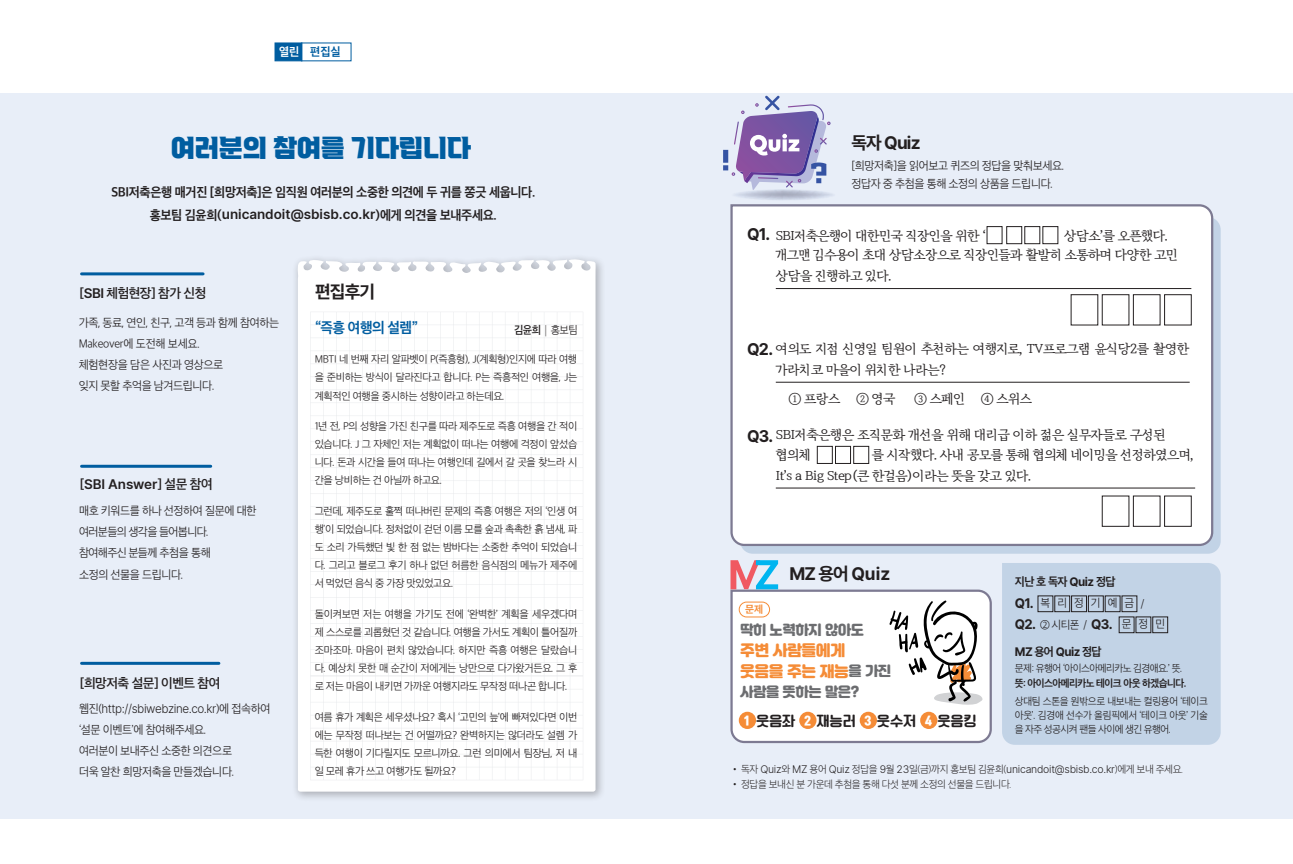
<style>
.page{position:relative;width:1293px;height:864px;background:#fff}
.page>*{position:absolute;margin:0;border:0;box-sizing:border-box;transform-origin:0 0}
.t1{font:24px "VITRO CORE OTF";color:#005da0}
.t2{font:700 18px "Pretendard";letter-spacing:-.045em;color:#231f20}
.t3{font:700 16.5px "Inter";color:#231f20}
.t4{font:15px/21px "Jalnan OTF";letter-spacing:-.02em;color:#f58c37}
.t5{font:15px "Apple SD Gothic Neo B00";letter-spacing:-.03em;color:#005da0}
.t6{font:600 13.5px "Inter";letter-spacing:-.005em;color:#231f20}
.t7{font:13.5px "Apple SD Gothic Neo B00";letter-spacing:-.025em;color:#231f20;scale:.95 1}
.t8{font:13.5px "Apple SD Gothic Neo SB00";letter-spacing:-.04em;color:#231f20}
.t9{font:13.5px "Jalnan OTF";letter-spacing:-.02em;color:#6c6d70}
.t10{font:13.5px "OT Omni Gulim H";letter-spacing:-.01em;color:#231f20}
.t11{font:12.75px/19.4px "Gimpo Batang";letter-spacing:-.04em;color:#231f20}
.t12{font:12px/21px "Apple SD Gothic Neo L00";letter-spacing:-.035em;color:#231f20}
.t13{font:300 12px "Inter";letter-spacing:-.035em;color:#231f20}
.t14{font:12px "Apple SD Gothic Neo B00";color:#231f20}
.t15{font:700 12px "Inter";letter-spacing:-.04em;color:#231f20}
.t16{font:12px "Apple SD Gothic Neo B00";color:#005da0}
.t17{font:11.55px/21.5px "Apple SD Gothic Neo L00";letter-spacing:.635em;color:#231f20}
.t18{font:11.25px "Apple SD Gothic Neo SB00";color:#231f20;scale:.96 1}
.t19{font:10.8px/18px "Apple SD Gothic Neo L00";letter-spacing:-.03em;color:#231f20;text-align:justify}
.t20{font:10.5px/14.2px "Apple SD Gothic Neo L00";letter-spacing:-.03em;color:#231f20;text-align:justify}
.t21{font:300 10.5px "Inter";letter-spacing:-.025em;color:#231f20}
.t22{font:10.5px "Apple SD Gothic Neo UL00";letter-spacing:-.03em;color:#231f20}
.t23{font:10.5px "Apple SD Gothic Neo B00";letter-spacing:-.045em;color:#231f20}
.t24{font:10.5px "Apple SD Gothic Neo B00";color:#f58c37}
.s1{color:#fff}
.s2{font-family:"Apple SD Gothic Neo B00";font-weight:400}
.s3{font-family:"Inter";font-weight:600}
.s4{font-family:"Apple SD Gothic Neo SB00";font-weight:400}
.s5{font-family:"Apple SD Gothic Neo L00";font-weight:400}
.s6{font-family:"Noto Sans CJ Kkr"}
.s7{font-family:"Apple SD Gothic Neo L00"}
.s8{font-size:13.5px;color:#6c6d70}
.s9{font-family:"Rix Sejongro Gulim P Black";font-size:11.55px;color:#fff}
.s10{font-family:"Inter";font-weight:700}
.s11{font-family:"Inter";font-weight:700;font-size:13.5px}
.s12{font-family:"Apple SD Gothic Neo UL00";font-weight:400}
</style>
<div class="page">
<div style="left:275px;top:43px;width:27px;height:18px;background:#005da0;border:1px solid #005da0"></div>
<div style="left:0;top:94px;width:1293px;height:725px;background:#e8eef8"></div>
<div style="left:742px;top:219px;width:478px;height:334px;background:#c2d3e6"></div>
<div style="left:730px;top:204px;width:484px;height:343px;background:#fff"></div>
<svg style="left:752px;top:187px;width:51px;height:3px"></svg>
<svg style="left:723px;top:96px;width:107px;height:91px"></svg>
<hr style="left:82px;top:272px;width:121px;height:3px;background:#005da0">
<hr style="left:82px;top:464px;width:129px;height:3px;background:#005da0">
<hr style="left:82px;top:661px;width:137px;height:3px;background:#005da0">
<div style="left:292px;top:253px;width:313px;height:548px;background:#231f20;opacity:.3"></div>
<svg style="left:294px;top:258px;width:301px;height:533px;background:#f9fafb"></svg>
<svg style="left:310px;top:311px;width:273px;height:364px;background:#fdfdfd"></svg>
<svg style="left:310px;top:675px;width:273px;height:104px"></svg>
<div style="left:1071px;top:294px;width:26px;height:31px;background:#fff"></div>
<div style="left:1102px;top:294px;width:27px;height:31px;background:#fff"></div>
<div style="left:1102px;top:294px;width:27px;height:31px;border:1px solid #231f20"></div>
<div style="left:1133px;top:294px;width:27px;height:31px;background:#fff"></div>
<div style="left:1133px;top:294px;width:27px;height:31px;border:1px solid #231f20"></div>
<div style="left:1164px;top:294px;width:27px;height:31px;background:#fff"></div>
<div style="left:1164px;top:294px;width:27px;height:31px;border:1px solid #231f20"></div>
<hr style="left:776px;top:288px;width:415px;height:1px;background:#231f20">
<div style="left:987px;top:226px;width:15px;height:17px;background:#fff"></div>
<div style="left:987px;top:226px;width:15px;height:18px;border:1px solid #231f20"></div>
<div style="left:1006px;top:226px;width:15px;height:17px;background:#fff"></div>
<div style="left:1006px;top:226px;width:16px;height:18px;border:1px solid #231f20"></div>
<div style="left:1024px;top:226px;width:16px;height:17px;background:#fff"></div>
<div style="left:1024px;top:226px;width:16px;height:18px;border:1px solid #231f20"></div>
<div style="left:1043px;top:226px;width:15px;height:17px;background:#fff"></div>
<div style="left:1042px;top:226px;width:16px;height:18px;border:1px solid #231f20"></div>
<hr style="left:776px;top:382px;width:413px;height:1px;background:#231f20">
<hr style="left:776px;top:487px;width:419px;height:1px;background:#231f20">
<div style="left:817px;top:446px;width:15px;height:17px;background:#fff"></div>
<div style="left:817px;top:446px;width:15px;height:17px;border:1px solid #231f20"></div>
<div style="left:835px;top:446px;width:15px;height:17px;background:#fff"></div>
<div style="left:835px;top:446px;width:15px;height:17px;border:1px solid #231f20"></div>
<div style="left:853px;top:446px;width:15px;height:17px;background:#fff"></div>
<div style="left:853px;top:446px;width:16px;height:17px;border:1px solid #231f20"></div>
<div style="left:1102px;top:496px;width:27px;height:30px;background:#fff"></div>
<div style="left:1133px;top:496px;width:27px;height:30px;background:#fff"></div>
<div style="left:1164px;top:496px;width:27px;height:30px;background:#fff"></div>
<div style="left:1002px;top:563px;width:218px;height:181px;background:#c2d3e6"></div>
<div style="left:1054px;top:595px;width:16px;height:16px;border:1px solid #231f20"></div>
<div style="left:1152px;top:616px;width:16px;height:16px;border:1px solid #231f20"></div>
<svg style="left:730px;top:560px;width:262px;height:184px"></svg>
<p class="t16" style="left:279px;top:43px;width:63px"><span class="s1">열린</span> 편집실</p>
<h1 class="t1" style="left:171px;top:132px;width:302px">여러분의 참여를 기다립니다</h1>
<p class="t7" style="left:111px;top:182px;width:448px">SBI저축은행 매거진 [희망저축]은 임직원 여러분의 소중한 의견에 두 귀를 쫑긋 세웁니다.</p>
<p class="t6" style="left:150px;top:204px;width:348px"><span class="s2">홍보팀 김윤희(</span>unicandoit@sbisb.co.kr<span class="s2">)에게 의견을 보내주세요.</span></p>
<p class="t8" style="left:80px;top:283px;width:128px">[<span class="s3">SBI</span> 체험현장] 참가 신청</p>
<p class="t12" style="left:79px;top:311px;width:202px">가족, 동료, 연인, 친구, 고객 등과 함께 참여하는<br>Makeover에 도전해 보세요.<br>체험현장을 담은 사진과 영상으로<br>잊지 못할 추억을 남겨드립니다.</p>
<p class="t6" style="left:80px;top:474px;width:134px"><span class="s4">[</span>SBI Answer<span class="s4">] 설문 참여</span></p>
<p class="t12" style="left:79px;top:499px;width:179px">매호 키워드를 하나 선정하여 질문에 대한 여러분들의 생각을 들어봅니다. 참여해주신 분들께 추첨을 통해<br>소정의 선물을 드립니다.</p>
<p class="t8" style="left:80px;top:673px;width:142px">[희망저축 설문] 이벤트 참여</p>
<p class="t13" style="left:79px;top:699px;width:193px"><span class="s5">웹진(</span>http://sbiwebzine.co.kr<span class="s5">)에 접속하여</span></p>
<p class="t12" style="left:79px;top:718px;width:157px">‘설문 이벤트’에 참여해주세요. 여러분이 보내주신 소중한 의견으로 더욱 알찬 희망저축을 만들겠습니다.</p>
<h2 class="t2" style="left:315px;top:278px;width:61px">편집후기</h2>
<h3 class="t5" style="left:315px;top:317px;width:105px">“즉흥 여행의 설렘”</h3>
<p class="t19" style="left:315px;top:349px;width:264px">MBTI 네 번째 자리 알파벳이 P(즉흥형), J(계획형)인지에 따라 여행 을 준비하는 방식이 달라진다고 합니다. P는 즉흥적인 여행을, J는 계획적인 여행을 중시하는 성향이라고 하는데요.</p>
<p class="t19" style="left:315px;top:416px;width:264px">1년 전, P의 성향을 가진 친구를 따라 제주도로 즉흥 여행을 간 적이 있습니다. J 그 자체인 저는 계획없이 떠나는 여행에 걱정이 앞섰습 니다. 돈과 시간을 들여 떠나는 여행인데 길에서 갈 곳을 찾느라 시 간을 낭비하는 건 아닐까 하고요.</p>
<p class="t19" style="left:315px;top:501px;width:264px">그런데, 제주도로 훌쩍 떠나버린 문제의 즉흥 여행은 저의 ‘인생 여 행’이 되었습니다. 정처없이 걷던 이름 모를 숲과 촉촉한 흙 냄새, 파 도 소리 가득했던 빛 한 점 없는 밤바다는 소중한 추억이 되었습니 다. 그리고 블로그 후기 하나 없던 허름한 음식점의 메뉴가 제주에 서 먹었던 음식 중 가장 맛있었고요.</p>
<p class="t19" style="left:315px;top:604px;width:264px">돌이켜보면 저는 여행을 가기도 전에 ‘완벽한’ 계획을 세우겠다며 제 스스로를 괴롭혔던 것 같습니다. 여행을 가서도 계획이 틀어질까 조마조마. 마음이 편치 않았습니다. 하지만 즉흥 여행은 달랐습니 다. 예상치 못한 매 순간이 저에게는 낭만으로 다가왔거든요. 그 후 로 저는 마음이 내키면 가까운 여행지라도 무작정 떠나곤 합니다.</p>
<p class="t19" style="left:315px;top:707px;width:264px">여름 휴가 계획은 세우셨나요? 혹시 ‘고민의 늪’에 빠져있다면 이번 에는 무작정 떠나보는 건 어떨까요? 완벽하지는 않더라도 설렘 가 득한 여행이 기다릴지도 모르니까요. 그런 의미에서 팀장님, 저 내 일 모레 휴가 쓰고 여행가도 될까요?</p>
<p class="t18" style="left:514px;top:322px;width:68px">김윤희<span class="s6">│</span><span class="s7">홍보팀</span></p>
<h2 class="t2" style="left:851px;top:129px;width:71px">독자 Quiz</h2>
<p class="t12" style="left:851px;top:156px;width:214px;line-height:18px">[희망저축]을 읽어보고 퀴즈의 정답을 맞춰보세요. 정답자 중 추첨을 통해 소정의 상품을 드립니다.</p>
<h3 class="t3" style="left:747px;top:222px;width:25px">Q1.</h3>
<p class="t11" style="left:776px;top:225px;width:211px">SBI저축은행이 대한민국 직장인을 위한 ‘</p>
<p class="t11" style="left:776px;top:225px;width:404px;text-indent:288px">상담소’를 오픈했다. 개그맨 김수용이 초대 상담소장으로 직장인들과 활발히 소통하며 다양한 고민</p>
<p class="t11" style="left:776px;top:265px;width:117px">상담을 진행하고 있다.</p>
<h3 class="t3" style="left:747px;top:336px;width:28px">Q2.</h3>
<p class="t11" style="left:776px;top:338px;width:415px;line-height:20.2px">여의도 지점 신영일 팀원이 추천하는 여행지로, TV프로그램 윤식당2를 촬영한 가라치코 마을이 위치한 나라는?</p>
<p class="t11" style="left:788px;top:388px;width:108px">① 프랑스 ② 영국</p>
<p class="t11" style="left:914px;top:388px;width:119px">③ 스페인 ④ 스위스</p>
<p class="t11" style="left:776px;top:424px;width:391px;line-height:20.4px">SBI저축은행은 조직문화 개선을 위해 대리급 이하 젊은 실무자들로 구성된 협의체</p>
<h3 class="t3" style="left:747px;top:423px;width:28px">Q3.</h3>
<p class="t11" style="left:776px;top:444px;width:419px;line-height:20.1px;text-indent:96px">를 시작했다. 사내 공모를 통해 협의체 네이밍을 선정하였으며,<br>It’s a Big Step(큰 한걸음)이라는 뜻을 갖고 있다.</p>
<p class="t24" style="left:745px;top:602px;width:20px">문제</p>
<h2 class="t2" style="left:789px;top:560px;width:102px">MZ 용어 Quiz</h2>
<p class="t9" style="left:740px;top:620px;width:125px">딱히 노력하지 않아도</p>
<h3 class="t4" style="left:740px;top:640px;width:153px">주변 사람들에게 웃음을 주는 재능<span class="s8">을 가진</span></h3>
<p class="t9" style="left:740px;top:681px;width:120px">사람을 뜻하는 말은?</p>
<p class="t10" style="left:743px;top:713px;width:235px"><span class="s9">1</span> 웃음좌 <span class="s9">2</span> 재능러 <span class="s9">3</span> 웃수저 <span class="s9">4</span> 웃음킹</p>
<p class="t14" style="left:1015px;top:573px;width:102px">지난 호 독자 <span class="s10">Quiz</span> 정답</p>
<p class="t17" style="left:1015px;top:591px;width:152px"><span class="s11">Q1.</span> 복리정기예금 /<br><span class="s11">Q2.</span> ② 시티폰 / <span class="s11">Q3.</span> 문 정 민</p>
<p class="t15" style="left:1015px;top:642px;width:88px">MZ <span class="s2">용어</span> Quiz <span class="s2">정답</span></p>
<p class="t20" style="left:1015px;top:660px;width:169px">문제: 유행어 ‘아이스아메리카노 김경애요.’ 뜻.</p>
<p class="t23" style="left:1015px;top:675px;width:173px">뜻: 아이스아메리카노 테이크 아웃 하겠습니다.</p>
<p class="t20" style="left:1015px;top:693px;width:195px">상대팀 스톤을 원밖으로 내보내는 컬링용어 ‘테이크 아웃’. 김경애 선수가 올림픽에서 ‘테이크 아웃’ 기술 을 자주 성공시켜 팬들 사이에 생긴 유행어.</p>
<p class="t21" style="left:730px;top:761px;width:454px"><span class="s12">• 독자</span> Quiz<span class="s12">와</span> MZ <span class="s12">용어</span> Quiz <span class="s12">정답을</span> 9<span class="s12">월</span> 23<span class="s12">일(금)까지 홍보팀 김윤희(</span>unicandoit@sbisb.co.kr<span class="s12">)에게 보내 주세요.</span></p>
<p class="t22" style="left:730px;top:776px;width:283px">• 정답을 보내신 분 가운데 추첨을 통해 다섯 분께 소정의 선물을 드립니다.</p>
</div>
